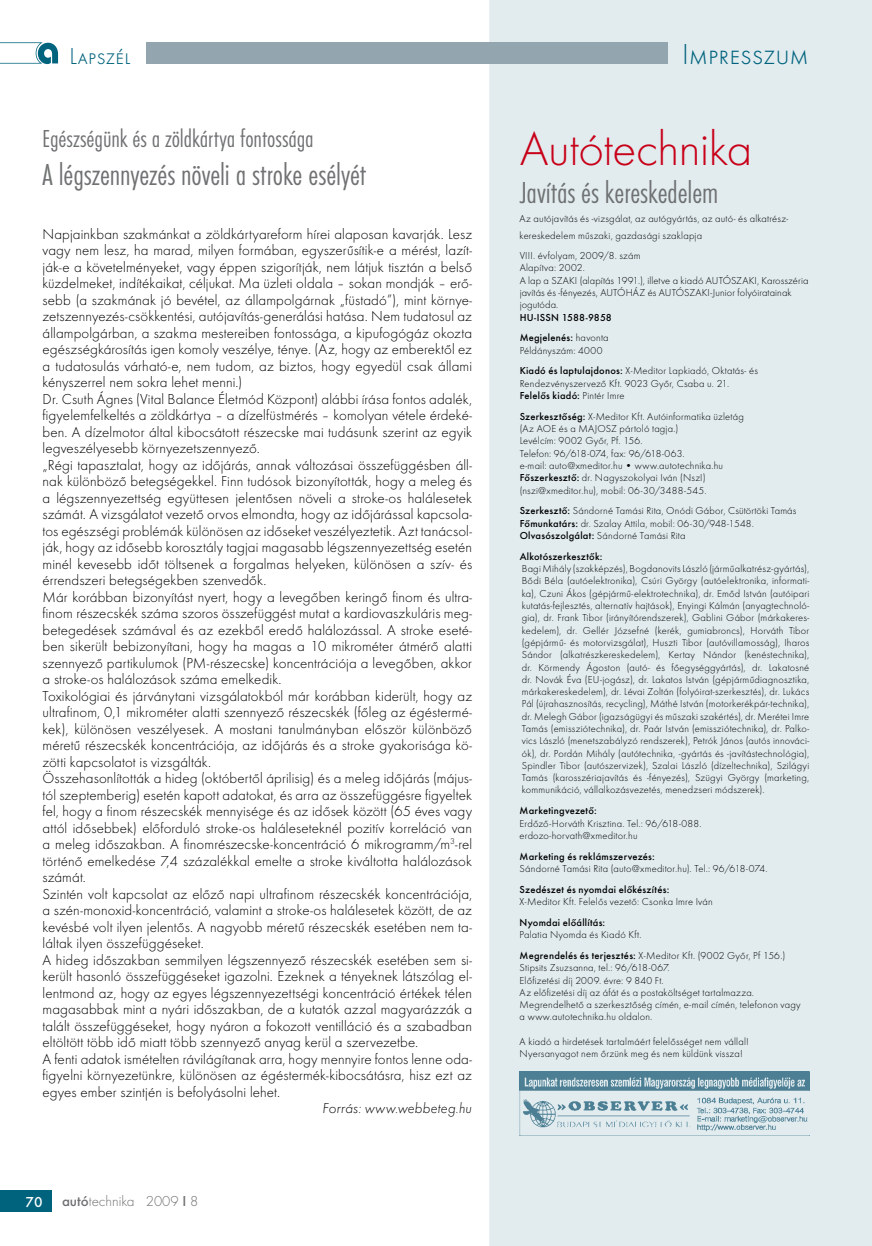
<style>
.page{position:relative;width:872px;height:1246px;background:#fff}
.page>*{position:absolute;margin:0;border:0;box-sizing:border-box;transform-origin:0 0}
.t1{font:300 49.5px "Futura TOT";letter-spacing:-.01em;color:#c80018}
.t2{font:31.5px "Futura TOT Lig Con";letter-spacing:-.005em;color:#6f7172}
.t3{font:300 30px "Futura TOT";color:#00637d}
.t4{font:25.5px "Futura TOT Lig Con";letter-spacing:-.005em;color:#6f7172}
.t5{font:300 24px "Futura TOT";color:#00637d}
.t6{font:300 15px/16.5px "Futura TOT";letter-spacing:.005em;color:#000}
.t7{font:italic 300 15px "Futura TOT";letter-spacing:.005em;color:#000}
.t8{font:300 15px "Futura TOT";color:#6f7172}
.t9{font:500 15px "Futura TOT";color:#fff}
.t10{font:300 10.5px/12.3px "Futura TOT";letter-spacing:.02em;color:#000}
.t11{font:500 10.5px/20.9px "Futura TOT";letter-spacing:.025em;color:#000}
.s1{font-weight:500}
.s2{font-weight:300}
</style>
<div class="page">
<div style="left:0;top:1191px;width:51px;height:21px;background:#00637d"></div>
<svg style="left:0;top:42px;width:58px;height:22px"></svg>
<div style="left:489px;top:0;width:383px;height:1246px;background:#e2ecef"></div>
<div style="left:146px;top:43px;width:521px;height:21px;background:#93a5af"></div>
<img style="left:519px;top:1071px;width:290px;height:64px">
<h3 class="t5" style="left:69px;top:43px;width:62px">Lapszél</h3>
<h3 class="t4" style="left:43px;top:124px;width:273px">Egészségünk és a zöldkártya fontossága</h3>
<h2 class="t2" style="left:43px;top:156px;width:325px">A légszennyezés növeli a stroke esélyét</h2>
<p class="t6" style="left:43px;top:226px;width:431px">Napjainkban szakmánkat a zöldkártyareform hírei alaposan kavarják. Lesz vagy nem lesz, ha marad, milyen formában, egyszerűsítik-e a mérést, lazít&shy;ják-e a követelményeket, vagy éppen szigorítják, nem látjuk tisztán a belső küzdelmeket, indítékaikat, céljukat. Ma üzleti oldala – sokan mondják – erő&shy;sebb (a szakmának jó bevétel, az állampolgárnak „füstadó”), mint környe&shy;zetszennyezés-csökkentési, autójavítás-generálási hatása. Nem tudatosul az állampolgárban, a szakma mestereiben fontossága, a kipufogógáz okozta egészségkárosítás igen komoly veszélye, ténye. (Az, hogy az emberektől ez a tudatosulás várható-e, nem tudom, az biztos, hogy egyedül csak állami kényszerrel nem sokra lehet menni.)<br>Dr. Csuth Ágnes (Vital Balance Életmód Központ) alábbi írása fontos adalék, figyelemfelkeltés a zöldkártya – a dízelfüstmérés – komolyan vétele érdeké&shy;ben. A dízelmotor által kibocsátott részecske mai tudásunk szerint az egyik legveszélyesebb környezetszennyező.<br>„Régi tapasztalat, hogy az időjárás, annak változásai összefüggésben áll&shy;nak különböző betegségekkel. Finn tudósok bizonyították, hogy a meleg és a légszennyezettség együttesen jelentősen növeli a stroke-os halálesetek számát. A vizsgálatot vezető orvos elmondta, hogy az időjárással kapcsola&shy;tos egészségi problémák különösen az időseket veszélyeztetik. Azt tanácsol&shy;ják, hogy az idősebb korosztály tagjai magasabb légszennyezettség esetén minél kevesebb időt töltsenek a forgalmas helyeken, különösen a szív- és érrendszeri betegségekben szenvedők.<br>Már korábban bizonyítást nyert, hogy a levegőben keringő finom és ultra&shy;finom részecskék száma szoros összefüggést mutat a kardiovaszkuláris meg&shy;betegedések számával és az ezekből eredő halálozással. A stroke eseté&shy;ben sikerült bebizonyítani, hogy ha magas a 10 mikrométer átmérő alatti szennyező partikulumok (PM-részecske) koncentrációja a levegőben, akkor a stroke-os halálozások száma emelkedik.<br>Toxikológiai és járványtani vizsgálatokból már korábban kiderült, hogy az ultrafinom, 0,1 mikrométer alatti szennyező részecskék (főleg az égéstermé&shy;kek), különösen veszélyesek. A mostani tanulmányban először különböző méretű részecskék koncentrációja, az időjárás és a stroke gyakorisága kö&shy;zötti kapcsolatot is vizsgálták.<br>Összehasonlították a hideg (októbertől áprilisig) és a meleg időjárás (május&shy;tól szeptemberig) esetén kapott adatokat, és arra az összefüggésre figyeltek fel, hogy a finom részecskék mennyisége és az idősek között (65 éves vagy attól idősebbek) előforduló stroke-os haláleseteknél pozitív korreláció van a meleg időszakban. A finomrészecske-koncentráció 6 mikrogramm/m<sup>3</sup>-rel történő emelkedése 7,4 százalékkal emelte a stroke kiváltotta halálozások számát.<br>Szintén volt kapcsolat az előző napi ultrafinom részecskék koncentrációja, a szén-monoxid-koncentráció, valamint a stroke-os halálesetek között, de az kevésbé volt ilyen jelentős. A nagyobb méretű részecskék esetében nem ta&shy;láltak ilyen összefüggéseket.<br>A hideg időszakban semmilyen légszennyező részecskék esetében sem si&shy;került hasonló összefüggéseket igazolni. Ezeknek a tényeknek látszólag el&shy;lentmond az, hogy az egyes légszennyezettségi koncentráció értékek télen magasabbak mint a nyári időszakban, de a kutatók azzal magyarázzák a talált összefüggéseket, hogy nyáron a fokozott ventilláció és a szabadban eltöltött több idő miatt több szennyező anyag kerül a szervezetbe.<br>A fenti adatok ismételten rávilágítanak arra, hogy mennyire fontos lenne oda&shy;figyelni környezetünkre, különösen az égéstermék-kibocsátásra, hisz ezt az egyes ember szintjén is befolyásolni lehet.</p>
<p class="t7" style="left:322px;top:1100px;width:151px">Forrás: www.webbeteg.hu</p>
<p class="t9" style="left:26px;top:1193px;width:19px">70</p>
<p class="t8" style="left:62px;top:1193px;width:138px"><span class="s1">autó</span>technika 2009 <span class="s1">I</span> 8</p>
<h3 class="t3" style="left:682px;top:37px;width:129px">Impresszum</h3>
<h1 class="t1" style="left:519px;top:120px;width:234px">Autótechnika</h1>
<h2 class="t2" style="left:519px;top:174px;width:200px">Javítás és kereskedelem</h2>
<p class="t10" style="left:519px;top:211px;width:270px;line-height:16.5px">Az autójavítás és -vizsgálat, az autógyártás, az autó- és alkatrész&shy;kereskedelem műszaki, gazdasági szaklapja</p>
<p class="t10" style="left:519px;top:249px;width:290px">VIII. évfolyam, 2009/8. szám<br>Alapítva: 2002.<br>A lap a SZAKI (alapítás 1991.), illetve a kiadó AUTÓSZAKI, Karosszéria javítás és -fényezés, AUTÓHÁZ és AUTÓSZAKI-Junior folyóiratainak jogutóda.</p>
<p class="t11" style="left:519px;top:307px;width:94px">HU-ISSN 1588-9858<br>Megjelenés: <span class="s2">havonta</span></p>
<p class="t10" style="left:519px;top:340px;width:240px;line-height:20.9px">Példányszám: 4000<br><span class="s1">Kiadó és laptulajdonos:</span> X-Meditor Lapkiadó, Oktatás- és</p>
<p class="t10" style="left:519px;top:377px;width:211px">Rendezvényszervező Kft. 9023 Győr, Csaba u. 21.<br><span class="s1">Felelős kiadó:</span> Pintér Imre</p>
<p class="t10" style="left:519px;top:410px;width:226px"><span class="s1">Szerkesztőség:</span> X-Meditor Kft. Autóinformatika üzletág (Az AOE és a MAJOSZ pártoló tagja.)<br>Levélcím: 9002 Győr, Pf. 156.<br>Telefon: 96/618-074, fax: 96/618-063.<br>e-mail: auto@xmeditor.hu • www.autotechnika.hu <span class="s1">Főszerkesztő:</span> dr. Nagyszokolyai Iván (NszI) (nszi@xmeditor.hu), mobil: 06-30/3488-545.</p>
<p class="t10" style="left:519px;top:505px;width:278px"><span class="s1">Szerkesztő:</span> Sándorné Tamási Rita, Onódi Gábor, Csütörtöki Tamás<br><span class="s1">Főmunkatárs:</span> dr. Szalay Attila, mobil: 06-30/948-1548.<br><span class="s1">Olvasószolgálat:</span> Sándorné Tamási Rita</p>
<p class="t11" style="left:519px;top:546px;width:84px">Alkotószerkesztők:</p>
<p class="t10" style="left:522px;top:562px;width:289px;text-align:justify">Bagi Mihály (szakképzés), Bogdanovits László (járműalkatrész-gyártás), Bődi Béla (autóelektronika), Csúri György (autóelektronika, informati&shy;ka), Czuni Ákos (gépjármű-elektrotechnika), dr. Emőd István (autóipari kutatás-fejlesztés, alternatív hajtások), Enyingi Kálmán (anyagtechnoló&shy;gia), dr. Frank Tibor (irányítórendszerek), Gablini Gábor (márkakeres&shy;kedelem), dr. Gellér Józsefné (kerék, gumiabroncs), Horváth Tibor (gépjármű- és motorvizsgálat), Huszti Tibor (autóvillamosság), Iharos Sándor (alkatrészkereskedelem), Kertay Nándor (kenéstechnika), dr. Körmendy Ágoston (autó- és főegységgyártás), dr. Lakatosné dr. Novák Éva (EU-jogász), dr. Lakatos István (gépjárműdiagnosztika, márkakereskedelem), dr. Lévai Zoltán (folyóirat-szerkesztés), dr. Lukács Pál (újrahasznosítás, recycling), Máthé István (motorkerékpár-technika), dr. Melegh Gábor (igazságügyi és műszaki szakértés), dr. Merétei Imre Tamás (emissziótechnika), dr. Paár István (emissziótechnika), dr. Palko&shy;vics László (menetszabályzó rendszerek), Petrók János (autós innováci&shy;ók), dr. Pordán Mihály (autótechnika, -gyártás és -javítástechnológia), Spindler Tibor (autószervizek), Szalai László (dízeltechnika), Szilágyi Tamás (karosszériajavítás és -fényezés), Szügyi György (marketing, kommunikáció, vállalkozásvezetés, menedzseri módszerek).</p>
<p class="t11" style="left:519px;top:800px;width:78px">Marketingvezető:</p>
<p class="t10" style="left:519px;top:817px;width:183px">Erdőző-Horváth Krisztina. Tel.: 96/618-088. erdozo-horvath@xmeditor.hu</p>
<p class="t11" style="left:519px;top:846px;width:137px">Marketing és reklámszervezés:</p>
<p class="t10" style="left:519px;top:862px;width:249px">Sándorné Tamási Rita (auto@xmeditor.hu). Tel.: 96/618-074.</p>
<p class="t11" style="left:519px;top:879px;width:151px">Szedészet és nyomdai előkészítés:</p>
<p class="t10" style="left:519px;top:895px;width:195px">X-Meditor Kft. Felelős vezető: Csonka Imre Iván</p>
<p class="t11" style="left:519px;top:912px;width:87px">Nyomdai előállítás:</p>
<p class="t10" style="left:519px;top:924px;width:267px;line-height:20.9px">Palatia Nyomda és Kiadó Kft.<br><span class="s1">Megrendelés és terjesztés:</span> X-Meditor Kft. (9002 Győr, Pf 156.)</p>
<p class="t10" style="left:519px;top:962px;width:282px">Stipsits Zsuzsanna, tel.: 96/618-067.<br>Előfizetési díj 2009. évre: 9 840 Ft.<br>Az előfizetési díj az áfát és a postaköltséget tartalmazza.<br>Megrendelhető a szerkesztőség címén, e-mail címén, telefonon vagy a www.autotechnika.hu oldalon.</p>
<p class="t10" style="left:519px;top:1035px;width:231px">A kiadó a hirdetések tartalmáért felelősséget nem vállal!<br>Nyersanyagot nem őrzünk meg és nem küldünk vissza!</p>
</div>
